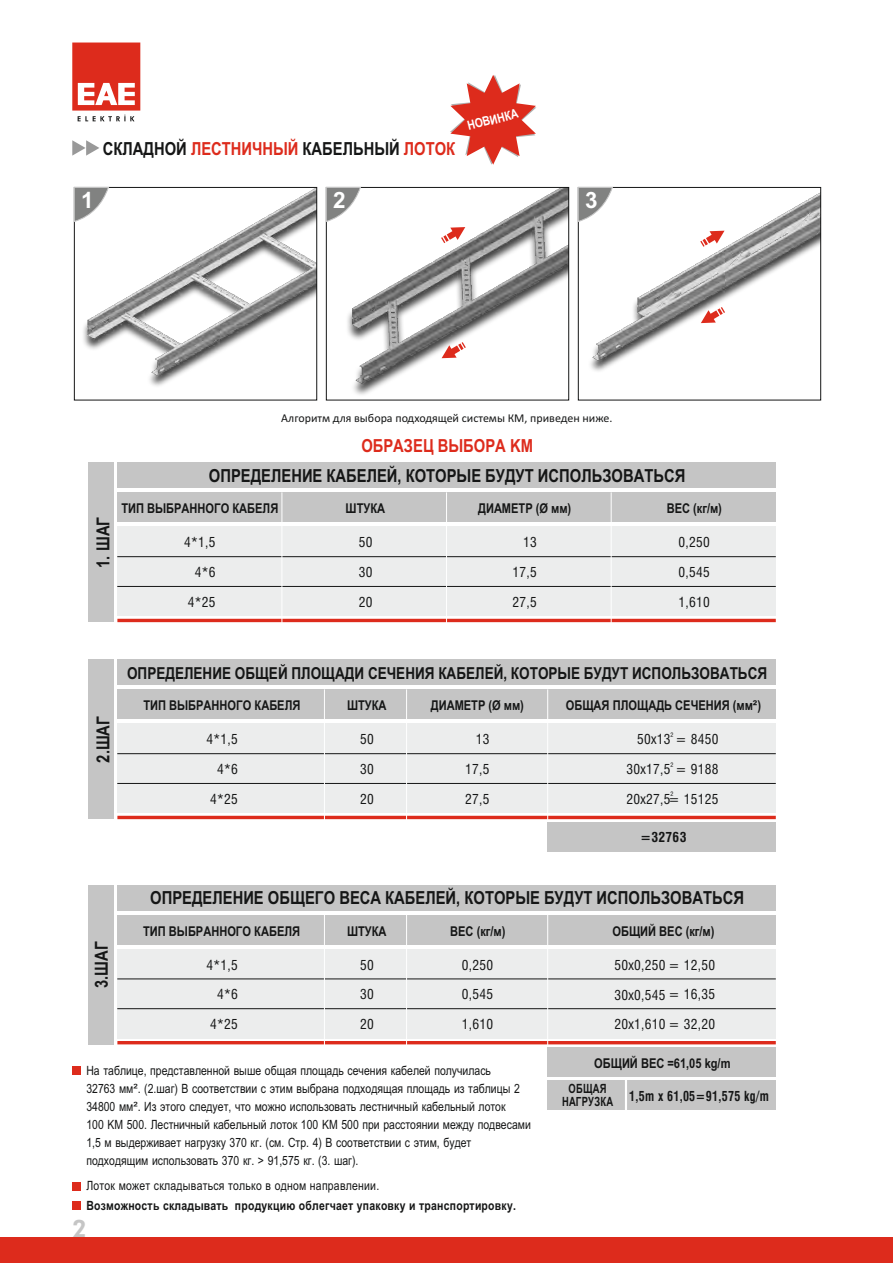
<style>
.page{position:relative;width:893px;height:1263px;background:#fff}
.page>*{position:absolute;margin:0;border:0;box-sizing:border-box;transform-origin:0 0}
.t1{font:800 24px "Futura BT";color:#c5c5c5}
.t2{font:700 22.5px "Arial";color:#fff}
.t3{font:700 18px/29.5px "Arial Narrow";color:#151616;text-align:center}
.t4{font:700 16.5px "Arial Narrow";color:#151616}
.t5{font:condensed 13.5px/29.7px "Swiss 721 BT";letter-spacing:.02em;color:#151616;text-align:right}
.t6{font:700 13.5px "Arial Narrow";color:#151616}
.t7{font:700 condensed 13.5px "Swiss 721 BT";letter-spacing:.02em;color:#151616;scale:.9 1}
.t8{font:700 condensed 13.5px "Swiss 721 BT";letter-spacing:.02em;color:#151616}
.t9{font:12.75px/18px "Arial Narrow";color:#151616}
.t10{font:700 12.75px "Arial Narrow";letter-spacing:.02em;color:#151616}
.t11{font:12.75px "Arial Narrow";letter-spacing:.02em;color:#151616}
.t12{font:700 12.75px/13.4px "Arial Narrow";letter-spacing:.02em;color:#151616;text-align:center;scale:.9 1}
.t13{font:700 12.75px "Arial Narrow";color:#fff}
.t14{font:12px "Calibri";color:#151616}
.t15{font:condensed 6px "Swiss 721 BT";color:#151616}
.s1{color:#dd2b1c}
.s2{font-family:"Arial"}
</style>
<div class="page">
<svg style="left:72px;top:43px;width:68px;height:78px"></svg>
<svg style="left:72px;top:140px;width:27px;height:16px"></svg>
<div style="left:72px;top:1201px;width:9px;height:9px;background:#dd2b1c"></div>
<div style="left:72px;top:1182px;width:9px;height:8px;background:#dd2b1c"></div>
<img style="left:83px;top:189px;width:232px;height:197px">
<div style="left:74px;top:187px;width:243px;height:213px;border:1px solid #151616"></div>
<svg style="left:73px;top:186px;width:37px;height:37px"></svg>
<img style="left:347px;top:189px;width:220px;height:206px">
<div style="left:326px;top:187px;width:243px;height:213px;border:1px solid #151616"></div>
<svg style="left:325px;top:186px;width:37px;height:37px"></svg>
<img style="left:590px;top:193px;width:229px;height:178px">
<div style="left:578px;top:187px;width:243px;height:213px;border:1px solid #151616"></div>
<svg style="left:577px;top:186px;width:37px;height:37px"></svg>
<svg style="left:441px;top:227px;width:24px;height:16px"></svg>
<svg style="left:442px;top:342px;width:24px;height:16px"></svg>
<svg style="left:700px;top:231px;width:24px;height:16px"></svg>
<svg style="left:701px;top:307px;width:24px;height:16px"></svg>
<svg style="left:450px;top:75px;width:86px;height:90px"></svg>
<div style="left:117px;top:527px;width:659px;height:89px;background:#eceded"></div>
<div style="left:117px;top:492px;width:659px;height:30px;background:#c5c5c5"></div>
<div style="left:117px;top:463px;width:659px;height:25px;background:#c5c5c5"></div>
<hr style="left:117px;top:619px;width:659px;height:3px;background:#dd2b1c">
<hr style="left:117px;top:556px;width:659px;height:1px;background:#151616">
<hr style="left:117px;top:586px;width:659px;height:1px;background:#151616">
<hr style="left:281px;top:492px;width:1px;height:134px;background:#fff">
<hr style="left:446px;top:492px;width:1px;height:134px;background:#fff">
<hr style="left:611px;top:492px;width:1px;height:134px;background:#fff">
<div style="left:88px;top:463px;width:26px;height:159px;background:#c5c5c5"></div>
<div style="left:117px;top:724px;width:659px;height:89px;background:#eceded"></div>
<div style="left:117px;top:689px;width:659px;height:30px;background:#c5c5c5"></div>
<div style="left:117px;top:660px;width:659px;height:25px;background:#c5c5c5"></div>
<hr style="left:117px;top:816px;width:659px;height:3px;background:#dd2b1c">
<hr style="left:117px;top:753px;width:659px;height:1px;background:#151616">
<hr style="left:117px;top:783px;width:659px;height:1px;background:#151616">
<hr style="left:324px;top:689px;width:1px;height:134px;background:#fff">
<hr style="left:406px;top:689px;width:1px;height:134px;background:#fff">
<div style="left:88px;top:660px;width:26px;height:159px;background:#c5c5c5"></div>
<hr style="left:547px;top:689px;width:1px;height:134px;background:#fff">
<div style="left:548px;top:822px;width:228px;height:30px;background:#c5c5c5"></div>
<div style="left:117px;top:949px;width:659px;height:89px;background:#eceded"></div>
<div style="left:117px;top:915px;width:659px;height:29px;background:#c5c5c5"></div>
<div style="left:117px;top:885px;width:659px;height:25px;background:#c5c5c5"></div>
<hr style="left:117px;top:1041px;width:659px;height:3px;background:#dd2b1c">
<hr style="left:117px;top:979px;width:659px;height:1px;background:#151616">
<hr style="left:117px;top:1008px;width:659px;height:1px;background:#151616">
<hr style="left:324px;top:915px;width:1px;height:134px;background:#fff">
<hr style="left:406px;top:915px;width:1px;height:134px;background:#fff">
<div style="left:88px;top:885px;width:26px;height:159px;background:#c5c5c5"></div>
<hr style="left:547px;top:915px;width:1px;height:134px;background:#fff">
<div style="left:548px;top:1047px;width:228px;height:30px;background:#c5c5c5"></div>
<div style="left:548px;top:1080px;width:228px;height:30px;background:#c5c5c5"></div>
<div style="left:72px;top:1066px;width:9px;height:8px;background:#dd2b1c"></div>
<hr style="left:625px;top:1078px;width:2px;height:34px;background:#fff">
<div style="left:0;top:1237px;width:893px;height:26px;background:#dd2b1c"></div>
<p class="t3" style="left:103px;top:136px;width:354px">СКЛАДНОЙ <span class="s1">ЛЕСТНИЧНЫЙ</span> КАБЕЛЬНЫЙ <span class="s1">ЛОТОК</span></p>
<p class="t13" style="left:466px;top:122px;width:54px;rotate:-15deg">НОВИНКА</p>
<p class="t2" style="left:81px;top:191px;width:14px">1</p>
<p class="t2" style="left:333px;top:191px;width:14px">2</p>
<p class="t2" style="left:585px;top:191px;width:14px">3</p>
<p class="t14" style="left:281px;top:413px;width:333px">Алгоритм для выбора подходящей системы КМ, приведен ниже.</p>
<p class="t3" style="left:90px;top:568px;width:52px;rotate:-90deg">1. ШАГ</p>
<p class="t3" style="left:209px;top:433px;width:478px"><span class="s1">ОБРАЗЕЦ ВЫБОРА KМ<br></span>ОПРЕДЕЛЕНИЕ КАБЕЛЕЙ, КОТОРЫЕ БУДУТ ИСПОЛЬЗОВАТЬСЯ</p>
<p class="t6" style="left:121px;top:503px;width:158px">ТИП ВЫБРАННОГО КАБЕЛЯ</p>
<p class="t5" style="left:184px;top:529px;width:33px">4*1,5</p>
<p class="t5" style="left:195px;top:559px;width:22px">4*6</p>
<p class="t5" style="left:188px;top:589px;width:29px">4*25</p>
<p class="t6" style="left:346px;top:503px;width:41px">ШТУКА</p>
<p class="t5" style="left:359px;top:529px;width:15px">50</p>
<p class="t5" style="left:359px;top:559px;width:15px">30</p>
<p class="t5" style="left:359px;top:589px;width:15px">20</p>
<p class="t6" style="left:478px;top:503px;width:95px">ДИАМЕТР (Ø мм)</p>
<p class="t5" style="left:523px;top:529px;width:15px">13</p>
<p class="t5" style="left:513px;top:559px;width:26px">17,5</p>
<p class="t5" style="left:513px;top:589px;width:26px">27,5</p>
<p class="t6" style="left:667px;top:503px;width:57px">ВЕС (кг/м)</p>
<p class="t5" style="left:679px;top:529px;width:33px">0,250</p>
<p class="t5" style="left:679px;top:559px;width:33px">0,545</p>
<p class="t5" style="left:679px;top:589px;width:33px">1,610</p>
<p class="t3" style="left:90px;top:763px;width:48px;rotate:-90deg">2.ШАГ</p>
<p class="t3" style="left:88px;top:988px;width:48px;rotate:-90deg">3.ШАГ</p>
<p class="t4" style="left:127px;top:667px;width:642px">ОПРЕДЕЛЕНИЕ ОБЩЕЙ ПЛОЩАДИ СЕЧЕНИЯ КАБЕЛЕЙ, КОТОРЫЕ БУДУТ ИСПОЛЬЗОВАТЬСЯ</p>
<p class="t6" style="left:143px;top:700px;width:158px">ТИП ВЫБРАННОГО КАБЕЛЯ</p>
<p class="t5" style="left:207px;top:726px;width:33px">4*1,5</p>
<p class="t5" style="left:217px;top:756px;width:22px">4*6</p>
<p class="t5" style="left:210px;top:786px;width:29px">4*25</p>
<p class="t6" style="left:347px;top:700px;width:41px">ШТУКА</p>
<p class="t5" style="left:360px;top:726px;width:15px">50</p>
<p class="t5" style="left:360px;top:756px;width:15px">30</p>
<p class="t5" style="left:360px;top:786px;width:15px">20</p>
<p class="t6" style="left:431px;top:700px;width:95px">ДИАМЕТР (Ø мм)</p>
<p class="t5" style="left:476px;top:726px;width:15px">13</p>
<p class="t5" style="left:465px;top:756px;width:26px">17,5</p>
<p class="t5" style="left:465px;top:786px;width:26px">27,5</p>
<p class="t6" style="left:566px;top:700px;width:197px">ОБЩАЯ ПЛОЩАДЬ СЕЧЕНИЯ (мм<span class="s2">²</span>)</p>
<p class="t15" style="left:670px;top:732px;width:4px">2</p>
<p class="t15" style="left:670px;top:762px;width:4px">2</p>
<p class="t15" style="left:670px;top:792px;width:4px">2</p>
<p class="t5" style="left:637px;top:726px;width:83px">50x13 = 8450</p>
<p class="t5" style="left:627px;top:756px;width:93px">30x17,5 = 9188 = 15125</p>
<p class="t5" style="left:627px;top:786px;width:46px">20x27,5</p>
<p class="t8" style="left:640px;top:832px;width:48px">=32763</p>
<p class="t3" style="left:150px;top:885px;width:595px">ОПРЕДЕЛЕНИЕ ОБЩЕГО ВЕСА КАБЕЛЕЙ, КОТОРЫЕ БУДУТ ИСПОЛЬЗОВАТЬСЯ</p>
<p class="t6" style="left:143px;top:926px;width:158px">ТИП ВЫБРАННОГО КАБЕЛЯ</p>
<p class="t5" style="left:207px;top:951px;width:33px">4*1,5</p>
<p class="t5" style="left:217px;top:981px;width:22px">4*6</p>
<p class="t5" style="left:210px;top:1011px;width:29px">4*25</p>
<p class="t6" style="left:347px;top:926px;width:41px">ШТУКА</p>
<p class="t5" style="left:360px;top:951px;width:15px">50</p>
<p class="t5" style="left:360px;top:981px;width:15px">30</p>
<p class="t5" style="left:360px;top:1011px;width:15px">20</p>
<p class="t6" style="left:450px;top:926px;width:57px">ВЕС (кг/м)</p>
<p class="t5" style="left:462px;top:951px;width:33px">0,250</p>
<p class="t5" style="left:462px;top:981px;width:33px">0,545</p>
<p class="t5" style="left:462px;top:1011px;width:33px">1,610</p>
<p class="t6" style="left:612px;top:926px;width:104px">ОБЩИЙ ВЕС (кг/м)</p>
<p class="t5" style="left:614px;top:951px;width:102px">50x0,250 = 12,50</p>
<p class="t5" style="left:614px;top:981px;width:102px;text-align:left">30x0,545 = 16,35<br>20x1,610 = 32,20</p>
<p class="t9" style="left:86px;top:1062px;width:446px">На таблице, представленной выше общая площадь сечения кабелей получилась<br>32763 мм<span class="s2">²</span>. (2.шаг) В соответствии с этим выбрана подходящая площадь из таблицы 2<br>34800 мм<span class="s2">²</span>. Из этого следует, что можно использовать лестничный кабельный лоток<br>100 KМ 500. Лестничный кабельный лоток 100 KМ 500 при расстоянии между подвесами 1,5 м выдерживает нагрузку 370 кг. (см. Стр. 4) В соответствии с этим, будет подходящим использовать 370 кг. &gt; 91,575 кг. (3. шаг).</p>
<p class="t11" style="left:86px;top:1181px;width:294px">Лоток может складываться только в одном направлении.</p>
<p class="t10" style="left:86px;top:1200px;width:431px">Возможность складывать продукцию облегчает упаковку и транспортировку.</p>
<p class="t1" style="left:72px;top:1219px;width:16px">2</p>
<p class="t6" style="left:594px;top:1058px;width:138px">ОБЩИЙ ВЕС =61,05 kg/m</p>
<p class="t12" style="left:562px;top:1083px;width:58px">ОБЩАЯ<br>НАГРУЗКА</p>
<p class="t7" style="left:629px;top:1090px;width:157px">1,5m x 61,05=91,575 kg/m</p>
</div>
